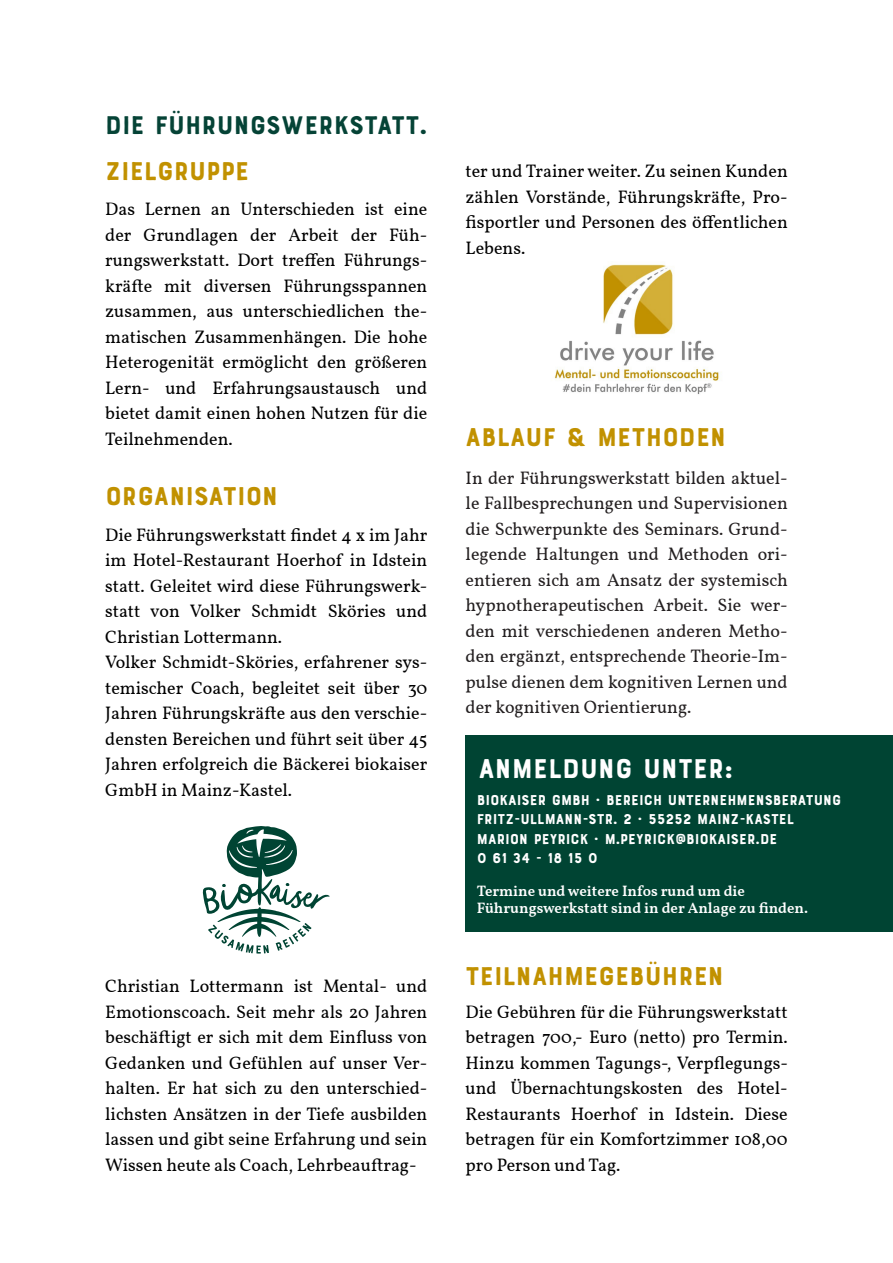
<style>
.page{position:relative;width:893px;height:1263px;background:#fff}
.page>*{position:absolute;margin:0;border:0;box-sizing:border-box;transform-origin:0 0}
.t1{font:28.5px "Bourton Hand Base";color:#fff}
.t2{font:27px "Bourton Hand Base";color:#c19100}
.t3{font:26.85px "Bourton Hand Base";color:#054336}
.t4{font:18px/25.5px "Vollkorn";color:#000001;text-align:justify}
.t5{font:18px/25.5px "Vollkorn";color:#231f20;text-align:justify}
.t6{font:15px "Bourton Hand Base";color:#fff}
.t7{font:600 15px "Vollkorn";color:#fff}
</style>
<div class="page">
<div style="left:466px;top:736px;width:427px;height:196px;background:#043"></div>
<img style="left:554px;top:264px;width:165px;height:130px">
<svg style="left:203px;top:826px;width:127px;height:128px"></svg>
<p class="t3" style="left:105px;top:108px;width:324px">DIE FÜHRUNGSWERKSTATT.</p>
<p class="t2" style="left:105px;top:155px;width:146px">ZIELGRUPPE</p>
<p class="t4" style="left:105px;top:195px;width:324px">Das Lernen an Unterschieden ist eine der Grundlagen der Arbeit der Füh&shy;rungswerkstatt. Dort treffen Führungs&shy;kräfte mit diversen Führungsspannen zusammen, aus unterschiedlichen the&shy;matischen Zusammenhängen. Die hohe Heterogenität ermöglicht den größeren Lern- und Erfahrungsaustausch und bietet damit einen hohen Nutzen für die Teilnehmenden.</p>
<p class="t2" style="left:105px;top:479px;width:175px">ORGANISATION</p>
<p class="t4" style="left:105px;top:521px;width:324px">Die Führungswerkstatt findet 4 x im Jahr im Hotel-Restaurant Hoerhof in Idstein statt. Geleitet wird diese Führungswerk&shy;statt von Volker Schmidt Sköries und Christian Lottermann.</p>
<p class="t4" style="left:105px;top:648px;width:324px">Volker Schmidt-Sköries, erfahrener sys&shy;temischer Coach, begleitet seit über 30<br>Jahren Führungskräfte aus den verschie&shy;densten Bereichen und führt seit über 45<br>Jahren erfolgreich die Bäckerei biokaiser GmbH in Mainz-Kastel.</p>
<p class="t4" style="left:105px;top:972px;width:324px">Christian Lottermann ist Mental- und Emotionscoach. Seit mehr als 20 Jahren beschäftigt er sich mit dem Einfluss von Gedanken und Gefühlen auf unser Ver&shy;halten. Er hat sich zu den unterschied&shy;lichsten Ansätzen in der Tiefe ausbilden lassen und gibt seine Erfahrung und sein Wissen heute als Coach, Lehrbeauftrag-</p>
<p class="t4" style="left:466px;top:157px;width:324px">ter und Trainer weiter. Zu seinen Kunden zählen Vorstände, Führungskräfte, Pro&shy;fisportler und Personen des öffentlichen Lebens.</p>
<p class="t2" style="left:466px;top:420px;width:262px">ABLAUF &amp; METHODEN</p>
<p class="t5" style="left:466px;top:464px;width:324px">In der Führungswerkstatt bilden aktuel&shy;le Fallbesprechungen und Supervisionen die Schwerpunkte des Seminars. Grund&shy;legende Haltungen und Methoden ori&shy;entieren sich am Ansatz der systemisch hypnotherapeutischen Arbeit. Sie wer&shy;den mit verschiedenen anderen Metho&shy;den ergänzt, entsprechende Theorie-Im&shy;pulse dienen dem kognitiven Lernen und der kognitiven Orientierung.</p>
<p class="t1" style="left:478px;top:751px;width:256px">ANMELDUNG UNTER:</p>
<p class="t6" style="left:477px;top:790px;width:138px">BIOKAISER GMBH · BEREI</p>
<p class="t6" style="left:644px;top:790px;width:199px">CH UNTERNEHMENSBERATUNG</p>
<p class="t6" style="left:477px;top:810px;width:319px">FRITZ -U LLMANN-STR. 2 · 55252 MAINZ -KASTEL</p>
<p class="t6" style="left:477px;top:829px;width:302px">MARION PEYRICK · M.PEYRICK@BIOKAISER.DE</p>
<p class="t6" style="left:477px;top:849px;width:122px">0 61 34 - 18 15 0</p>
<p class="t7" style="left:477px;top:880px;width:270px">Termine und weitere Infos rund um die</p>
<p class="t7" style="left:477px;top:897px;width:333px">Führungswerkstatt sind in der Anlage zu finden.</p>
<p class="t2" style="left:466px;top:959px;width:260px">TEILNAHMEGEBÜHREN</p>
<p class="t4" style="left:466px;top:998px;width:324px">Die Gebühren für die Führungswerkstatt betragen 700,- Euro (netto) pro Termin.<br>Hinzu kommen Tagungs-, Verpflegungs&shy;und Übernachtungskosten des Hotel-Restaurants Hoerhof in Idstein. Diese betragen für ein Komfortzimmer 108,00 pro Person und Tag.</p>
</div>
